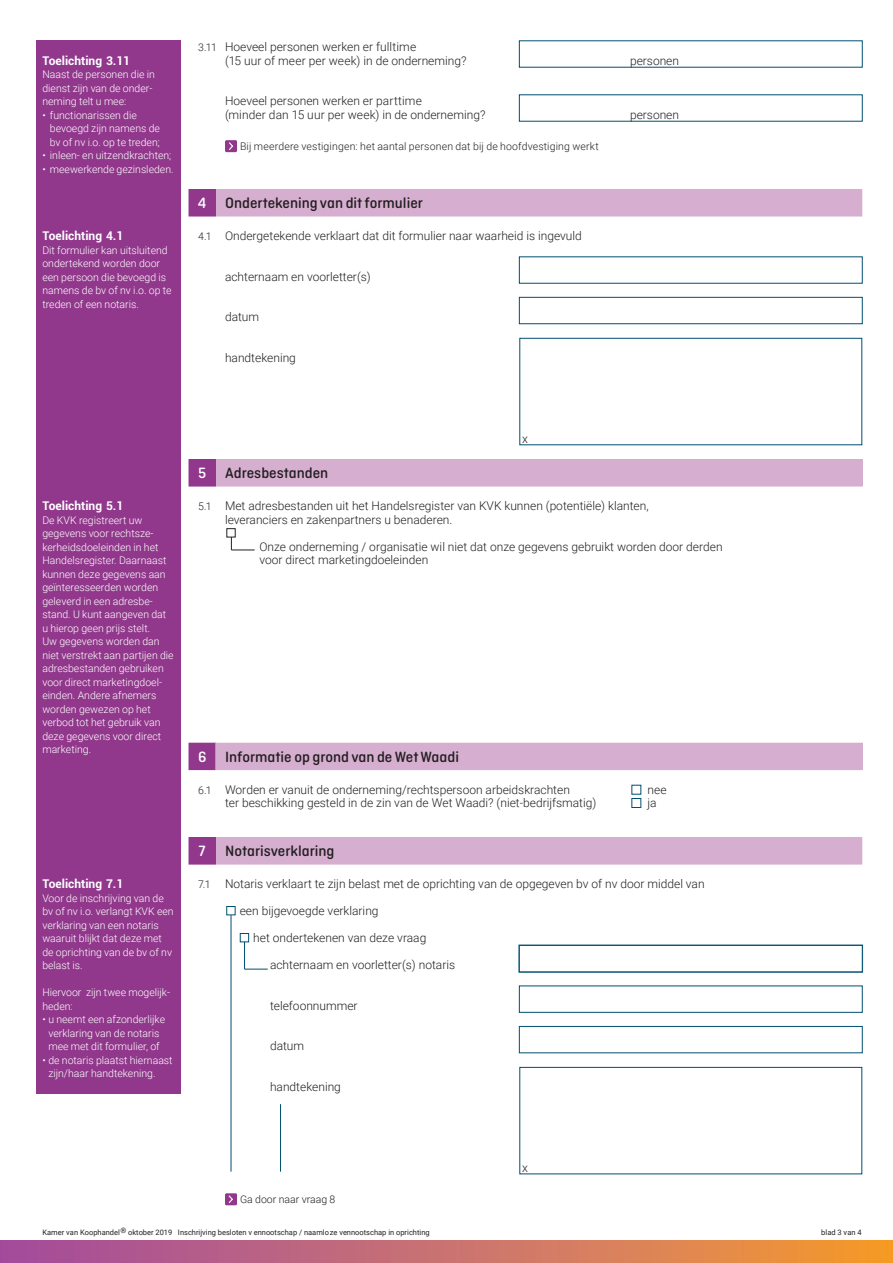
<style>
.page{position:relative;width:893px;height:1263px;background:#fff}
.page>*{position:absolute;margin:0;border:0;box-sizing:border-box;transform-origin:0 0}
.hoofdstuk_titel{font:500 15.75px "Ciutadella Rounded";color:#231f20}
.hoofdstuk_titel_numm{font:500 15.75px "Ciutadella Rounded";color:#fff}
.selectievraag{font:300 12px/13.5px "Roboto";color:#231f20}
.brood{font:300 12px/13.5px "Roboto";color:#231f20}
.toelichting_kopje{font:700 12px "Roboto";color:#fff}
.toelichting_brood{font:300 10.5px/13.5px "Roboto";color:#fff}
.verwijzing_naar_vlgd{font:300 10.5px "Roboto";letter-spacing:.015em;color:#231f20}
.t1{font:7.5px "Roboto";color:#231f20}
.s1{font-size:10.5px}
</style>
<div class="page">
<div style="left:0;top:1240px;width:893px;height:23px;background:linear-gradient(to right,#a14ba4,#f49a34)"></div>
<div style="left:36px;top:40px;width:145px;height:1054px;background:#91388c"></div>
<div style="left:216px;top:190px;width:646px;height:26px;background:#d6aed0"></div>
<div style="left:216px;top:189px;width:646px;height:27px;border:1px solid #d6aed0"></div>
<div style="left:519px;top:297px;width:343px;height:27px;background:#fff;border:1px solid #004e71"></div>
<div style="left:216px;top:838px;width:646px;height:26px;background:#d6aed0"></div>
<div style="left:216px;top:837px;width:646px;height:27px;border:1px solid #d6aed0"></div>
<div style="left:519px;top:1026px;width:343px;height:27px;background:#fff;border:1px solid #004e71"></div>
<div style="left:520px;top:338px;width:342px;height:107px;background:#fff;border:1px solid #004e71"></div>
<div style="left:520px;top:1067px;width:342px;height:107px;background:#fff;border:1px solid #004e71"></div>
<svg style="left:244px;top:941px;width:24px;height:29px"></svg>
<hr style="left:231px;top:915px;width:1px;height:257px;background:#004e71">
<div style="left:226px;top:906px;width:9px;height:9px;background:#fff;border:1px solid #004e71"></div>
<div style="left:240px;top:933px;width:9px;height:9px;background:#fff;border:1px solid #004e71"></div>
<div style="left:189px;top:190px;width:26px;height:26px;background:#91388c"></div>
<div style="left:189px;top:189px;width:27px;height:27px;border:1px solid #91388c"></div>
<div style="left:189px;top:838px;width:26px;height:26px;background:#91388c"></div>
<div style="left:189px;top:837px;width:27px;height:27px;border:1px solid #91388c"></div>
<div style="left:225px;top:140px;width:12px;height:12px;background:#91388c;border-radius:2px"></div>
<div style="left:519px;top:945px;width:343px;height:27px;background:#fff;border:1px solid #004e71"></div>
<div style="left:216px;top:460px;width:646px;height:26px;background:#d6aed0"></div>
<div style="left:215px;top:459px;width:647px;height:27px;border:1px solid #d6aed0"></div>
<div style="left:189px;top:460px;width:26px;height:26px;background:#91388c"></div>
<div style="left:189px;top:459px;width:27px;height:27px;border:1px solid #91388c"></div>
<div style="left:227px;top:528px;width:9px;height:9px;border:1px solid #231f20"></div>
<svg style="left:231px;top:537px;width:24px;height:14px"></svg>
<div style="left:225px;top:1193px;width:12px;height:12px;background:#91388c;border-radius:2px"></div>
<hr style="left:280px;top:1104px;width:1px;height:68px;background:#004e71">
<div style="left:189px;top:743px;width:26px;height:27px;background:#91388c"></div>
<div style="left:216px;top:743px;width:646px;height:27px;background:#d6aed0"></div>
<div style="left:632px;top:798px;width:9px;height:10px;background:#fff;border:1px solid #004e71"></div>
<svg style="left:229px;top:142px;width:4px;height:8px"></svg>
<svg style="left:228px;top:1195px;width:5px;height:8px"></svg>
<p class="toelichting_kopje" style="left:42px;top:52px;width:89px">Toelichting 3.11</p>
<p class="toelichting_brood" style="left:42px;top:67px;width:114px">Naast de personen die in dienst zijn van de onder&shy;neming telt u mee:</p>
<p class="toelichting_brood" style="left:50px;top:108px;width:112px;text-indent:-8px">• functionarissen die bevoegd zijn namens de bv of nv i.o. op te treden;</p>
<p class="toelichting_brood" style="left:42px;top:148px;width:130px">• inleen- en uitzendkrachten;</p>
<p class="toelichting_brood" style="left:42px;top:162px;width:133px">• meewerkende gezinsleden.</p>
<h4 class="selectievraag" style="left:225px;top:40px;width:243px;text-indent:-27px"><span class="s1">3.11</span> Hoeveel personen werken er fulltime<br>(15 uur of meer per week) in de onderneming?</h4>
<h4 class="selectievraag" style="left:225px;top:94px;width:262px">Hoeveel personen werken er parttime<br>(minder dan 15 uur per week) in de onderneming?</h4>
<h3 class="hoofdstuk_titel_numm" style="left:198px;top:194px;width:10px">4</h3>
<p class="verwijzing_naar_vlgd" style="left:240px;top:139px;width:360px">Bij meerdere vestigingen: het aantal personen dat bij de hoofdvestiging werkt</p>
<h3 class="hoofdstuk_titel" style="left:225px;top:194px;width:199px">Ondertekening van dit formulier</h3>
<p class="toelichting_kopje" style="left:42px;top:227px;width:82px">Toelichting 4.1</p>
<h4 class="selectievraag" style="left:198px;top:229px;width:385px"><span class="s1">4.1</span> Ondergetekende verklaart dat dit formulier naar waarheid is ingevuld</h4>
<p class="brood" style="left:225px;top:269px;width:147px">achternaam en voorletter(s)</p>
<p class="brood" style="left:225px;top:310px;width:36px">datum</p>
<p class="brood" style="left:225px;top:350px;width:72px">handtekening</p>
<p class="toelichting_brood" style="left:42px;top:243px;width:131px">Dit formulier kan uitsluitend ondertekend worden door een persoon die bevoegd is namens de bv of nv i.o. op te treden of een notaris.</p>
<h3 class="hoofdstuk_titel_numm" style="left:198px;top:464px;width:10px">5</h3>
<h3 class="hoofdstuk_titel" style="left:225px;top:464px;width:105px">Adresbestanden</h3>
<p class="selectievraag" style="left:522px;top:431px;width:7px">x</p>
<h4 class="selectievraag" style="left:630px;top:53px;width:51px">personen</h4>
<h4 class="selectievraag" style="left:630px;top:107px;width:51px">personen</h4>
<p class="toelichting_kopje" style="left:42px;top:497px;width:82px">Toelichting 5.1</p>
<p class="toelichting_brood" style="left:42px;top:513px;width:133px">De KVK registreert uw gegevens voor rechtsze&shy;kerheidsdoeleinden in het<br>Handelsregister. Daarnaast kunnen deze gegevens aan geïnteresseerden worden geleverd in een adresbe&shy;stand. U kunt aangeven dat u hierop geen prijs stelt.<br>Uw gegevens worden dan niet verstrekt aan partijen die adresbestanden gebruiken voor direct marketingdoel&shy;einden. Andere afnemers worden gewezen op het verbod tot het gebruik van deze gegevens voor direct marketing.</p>
<p class="toelichting_kopje" style="left:42px;top:875px;width:82px">Toelichting 7.1</p>
<p class="toelichting_brood" style="left:42px;top:891px;width:133px">Voor de inschrijving van de bv of nv i.o. verlangt KVK een verklaring van een notaris waaruit blijkt dat deze met de oprichting van de bv of nv belast is.</p>
<p class="toelichting_brood" style="left:42px;top:985px;width:129px">Hiervoor zijn twee mogelijk&shy;heden:</p>
<p class="toelichting_brood" style="left:42px;top:1012px;width:124px;text-align:center">• u neemt een afzonderlijke verklaring van de notaris mee met dit formulier, of</p>
<p class="toelichting_brood" style="left:48px;top:1053px;width:126px;text-indent:-6px">• de notaris plaatst hiernaast zijn/haar handtekening.</p>
<h4 class="selectievraag" style="left:225px;top:499px;width:425px;text-indent:-27px"><span class="s1">5.1</span> Met adresbestanden uit het Handelsregister van KVK kunnen (potentiële) klanten, leveranciers en zakenpartners u benaderen.</h4>
<p class="brood" style="left:259px;top:539px;width:465px">Onze onderneming / organisatie wil niet dat onze gegevens gebruikt worden door derden voor direct marketingdoeleinden</p>
<h3 class="hoofdstuk_titel_numm" style="left:198px;top:748px;width:10px">6</h3>
<h3 class="hoofdstuk_titel" style="left:225px;top:748px;width:235px">Informatie op grond van de Wet Waadi</h3>
<h4 class="selectievraag" style="left:198px;top:782px;width:373px"><span class="s1">6.1</span> Worden er vanuit de onderneming/rechtspersoon arbeidskrachten</h4>
<h4 class="selectievraag" style="left:647px;top:782px;width:20px">nee</h4>
<h4 class="selectievraag" style="left:225px;top:796px;width:373px">ter beschikking gesteld in de zin van de Wet Waadi? (niet-bedrijfsmatig)</h4>
<h4 class="selectievraag" style="left:648px;top:796px;width:11px">ja</h4>
<h3 class="hoofdstuk_titel_numm" style="left:199px;top:842px;width:9px">7</h3>
<h3 class="hoofdstuk_titel" style="left:225px;top:842px;width:111px">Notarisverklaring</h3>
<h4 class="selectievraag" style="left:198px;top:877px;width:508px"><span class="s1">7.1</span> Notaris verklaart te zijn belast met de oprichting van de opgegeven bv of nv door middel van</h4>
<p class="brood" style="left:240px;top:904px;width:140px">een bijgevoegde verklaring</p>
<p class="brood" style="left:253px;top:931px;width:175px">het ondertekenen van deze vraag</p>
<p class="brood" style="left:270px;top:958px;width:187px">achternaam en voorletter(s) notaris</p>
<p class="brood" style="left:270px;top:998px;width:89px">telefoonnummer</p>
<p class="brood" style="left:270px;top:1039px;width:36px">datum</p>
<p class="brood" style="left:270px;top:1079px;width:72px">handtekening</p>
<p class="verwijzing_naar_vlgd" style="left:240px;top:1192px;width:97px">Ga door naar vraag 8</p>
<p class="selectievraag" style="left:522px;top:1160px;width:7px">x</p>
<p class="t1" style="left:42px;top:1227px;width:389px">Kamer van Koophandel® oktober 2019 Inschrijving besloten v ennootschap / naamloze vennootschap in oprichting</p>
<p class="t1" style="left:821px;top:1227px;width:42px">blad 3 van 4</p>
</div>
